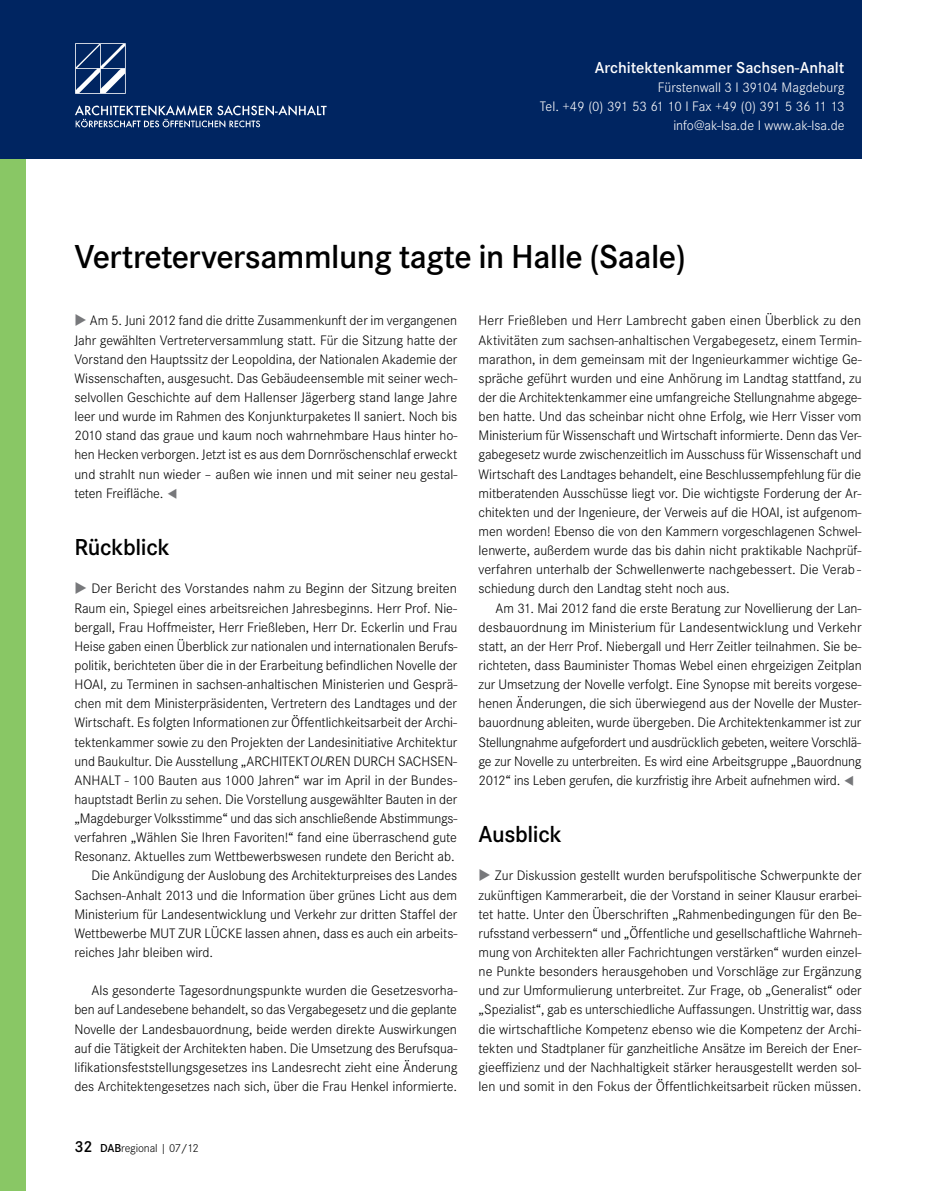
<style>
.page{position:relative;width:936px;height:1191px;background:#fff}
.page>*{position:absolute;margin:0;border:0;box-sizing:border-box;transform-origin:0 0}
.t1{font:600 34.5px "Corporate S";letter-spacing:-.015em;color:#000}
.t2{font:600 24px "Corporate S";letter-spacing:-.015em;color:#000}
.t3{font:600 16.5px "Corporate S";color:#fff}
.t4{font:300 14.25px/19.2px "Corporate S";letter-spacing:-.005em;color:#000;text-align:justify}
.t5{font:300 14.25px/18.8px "Corporate S";color:#fff;text-align:right}
.t6{font:300 12px "Corporate S";letter-spacing:-.01em;color:#000}
.s1{color:#fff}
.s2{color:#77787b}
.s3{font-style:italic}
.s4{font-weight:600;font-size:16.5px}
.s5{font-weight:600}
</style>
<div class="page">
<div style="left:0;top:0;width:26px;height:1191px;background:#89c765"></div>
<div style="left:0;top:0;width:861px;height:159px;background:#002561"></div>
<img style="left:75px;top:43px;width:241px;height:73px">
<p class="t3" style="left:594px;top:59px;width:251px">Architektenkammer Sachsen-Anhalt</p>
<p class="t5" style="left:540px;top:78px;width:306px">Fürstenwall 3 I 39104 Magdeburg<br>Tel. +49 (0) 391 53 61 10 I Fax +49 (0) 391 5 36 11 13 info@ak-lsa.de I www.ak-lsa.de</p>
<p class="t1" style="left:74px;top:237px;width:613px">Vertreterversammlung tagte in Halle (Saale)</p>
<p class="t4" style="left:478px;top:311px;width:384px">Herr Frießleben und Herr Lambrecht gaben einen Überblick zu den</p>
<p class="t4" style="left:478px;top:330px;width:384px">Aktivitäten zum sachsen-anhaltischen Vergabegesetz, einem Termin-</p>
<p class="t4" style="left:478px;top:349px;width:384px">marathon, in dem gemeinsam mit der Ingenieurkammer wichtige Ge-</p>
<p class="t4" style="left:478px;top:368px;width:384px">spräche geführt wurden und eine Anhörung im Landtag stattfand, zu</p>
<p class="t4" style="left:478px;top:388px;width:384px">der die Architektenkammer eine umfangreiche Stellungnahme abgege-</p>
<p class="t4" style="left:478px;top:407px;width:384px">ben hatte. Und das scheinbar nicht ohne Erfolg, wie Herr Visser vom</p>
<p class="t4" style="left:478px;top:426px;width:384px">Ministerium für Wissenschaft und Wirtschaft informierte. Denn das Ver-</p>
<p class="t4" style="left:478px;top:445px;width:384px">gabegesetz wurde zwischenzeitlich im Ausschuss für Wissenschaft und</p>
<p class="t4" style="left:478px;top:464px;width:384px">Wirtschaft des Landtages behandelt, eine Beschlussempfehlung für die</p>
<p class="t4" style="left:478px;top:483px;width:384px">mitberatenden Ausschüsse liegt vor. Die wichtigste Forderung der Ar-</p>
<p class="t4" style="left:478px;top:502px;width:384px">chitekten und der Ingenieure, der Verweis auf die HOAI, ist aufgenom-</p>
<p class="t4" style="left:478px;top:522px;width:384px">men worden! Ebenso die von den Kammern vorgeschlagenen Schwel-</p>
<p class="t4" style="left:478px;top:541px;width:384px">lenwerte, außerdem wurde das bis dahin nicht praktikable Nachprüf-</p>
<p class="t4" style="left:478px;top:560px;width:384px">verfahren unterhalb der Schwellenwerte nachgebessert. Die Verab<span class="s1">s</span></p>
<p class="t4" style="left:478px;top:579px;width:252px">schiedung durch den Landtag steht noch aus.</p>
<p class="t4" style="left:495px;top:598px;width:367px">Am 31. Mai 2012 fand die erste Beratung zur Novellierung der Lan-</p>
<p class="t4" style="left:478px;top:617px;width:384px">desbauordnung im Ministerium für Landesentwicklung und Verkehr</p>
<p class="t4" style="left:478px;top:636px;width:384px">statt, an der Herr Prof. Niebergall und Herr Zeitler teilnahmen. Sie be-</p>
<p class="t4" style="left:478px;top:656px;width:384px">richteten, dass Bauminister Thomas Webel einen ehrgeizigen Zeitplan</p>
<p class="t4" style="left:478px;top:675px;width:384px">zur Umsetzung der Novelle verfolgt. Eine Synopse mit bereits vorgese-</p>
<p class="t4" style="left:478px;top:694px;width:384px">henen Änderungen, die sich überwiegend aus der Novelle der Muster-</p>
<p class="t4" style="left:478px;top:713px;width:384px">bauordnung ableiten, wurde übergeben. Die Architektenkammer ist zur</p>
<p class="t4" style="left:478px;top:732px;width:384px">Stellungnahme aufgefordert und ausdrücklich gebeten, weitere Vorschlä-</p>
<p class="t4" style="left:478px;top:751px;width:384px">ge zur Novelle zu unterbreiten. Es wird eine Arbeitsgruppe „Bauordnung</p>
<p class="t4" style="left:478px;top:770px;width:377px">2012“ ins Leben gerufen, die kurzfristig ihre Arbeit aufnehmen wird. <span class="s2">▼</span></p>
<p class="t4" style="left:74px;top:311px;width:384px"><span class="s2">◆</span> Am 5. Juni 2012 fand die dritte Zusammenkunft der im vergangenen Jahr gewählten Vertreterversammlung statt. Für die Sitzung hatte der Vorstand den Hauptssitz der Leopoldina, der Nationalen Akademie der Wissenschaften, ausgesucht. Das Gebäudeensemble mit seiner wech&shy;selvollen Geschichte auf dem Hallenser Jägerberg stand lange Jahre leer und wurde im Rahmen des Konjunkturpaketes II saniert. Noch bis 2010 stand das graue und kaum noch wahrnehmbare Haus hinter ho&shy;hen Hecken verborgen. Jetzt ist es aus dem Dornröschenschlaf erweckt und strahlt nun wieder – außen wie innen und mit seiner neu gestal&shy;teten Freifläche. <span class="s2">▼</span></p>
<p class="t2" style="left:74px;top:533px;width:97px">Rückblick</p>
<p class="t4" style="left:857px;top:560px;width:5px">-</p>
<p class="t4" style="left:74px;top:579px;width:384px"><span class="s2">◆</span> Der Bericht des Vorstandes nahm zu Beginn der Sitzung breiten</p>
<p class="t4" style="left:74px;top:598px;width:384px">Raum ein, Spiegel eines arbeitsreichen Jahresbeginns. Herr Prof. Nie-</p>
<p class="t4" style="left:74px;top:617px;width:384px">bergall, Frau Hoffmeister, Herr Frießleben, Herr Dr. Eckerlin und Frau</p>
<p class="t4" style="left:74px;top:636px;width:384px">Heise gaben einen Überblick zur nationalen und internationalen Berufs-</p>
<p class="t4" style="left:74px;top:656px;width:384px">politik, berichteten über die in der Erarbeitung befindlichen Novelle der</p>
<p class="t4" style="left:74px;top:675px;width:384px">HOAI, zu Terminen in sachsen-anhaltischen Ministerien und Gesprä-</p>
<p class="t4" style="left:74px;top:694px;width:384px">chen mit dem Ministerpräsidenten, Vertretern des Landtages und der</p>
<p class="t4" style="left:74px;top:713px;width:384px">Wirtschaft. Es folgten Informationen zur Öffentlichkeitsarbeit der Archi-</p>
<p class="t4" style="left:74px;top:732px;width:384px">tektenkammer sowie zu den Projekten der Landesinitiative Architektur</p>
<p class="t4" style="left:74px;top:751px;width:384px">und Baukultur. Die Ausstellung „ARCHITEKT<span class="s3">OU</span>REN DURCH SACHSEN-</p>
<p class="t4" style="left:74px;top:770px;width:384px">ANHALT - 100 Bauten aus 1000 Jahren“ war im April in der Bundes-</p>
<p class="t4" style="left:74px;top:789px;width:384px">hauptstadt Berlin zu sehen. Die Vorstellung ausgewählter Bauten in der</p>
<p class="t4" style="left:74px;top:809px;width:384px">„Magdeburger Volksstimme“ und das sich anschließende Abstimmungs-</p>
<p class="t4" style="left:74px;top:828px;width:384px">verfahren „Wählen Sie Ihren Favoriten!“ fand eine überraschend gute</p>
<p class="t4" style="left:74px;top:847px;width:382px">Resonanz. Aktuelles zum Wettbewerbswesen rundete den Bericht ab.</p>
<p class="t4" style="left:91px;top:866px;width:367px">Die Ankündigung der Auslobung des Architekturpreises des Landes</p>
<p class="t4" style="left:74px;top:885px;width:384px">Sachsen-Anhalt 2013 und die Information über grünes Licht aus dem</p>
<p class="t4" style="left:74px;top:904px;width:384px">Ministerium für Landesentwicklung und Verkehr zur dritten Staffel der</p>
<p class="t4" style="left:74px;top:923px;width:384px">Wettbewerbe MUT ZUR LÜCKE lassen ahnen, dass es auch ein arbeits-</p>
<p class="t4" style="left:74px;top:943px;width:140px">reiches Jahr bleiben wird.</p>
<p class="t4" style="left:74px;top:981px;width:385px;text-indent:17px">Als gesonderte Tagesordnungspunkte wurden die Gesetzesvorha&shy;ben auf Landesebene behandelt, so das Vergabegesetz und die geplante Novelle der Landesbauordnung, beide werden direkte Auswirkungen auf die Tätigkeit der Architekten haben. Die Umsetzung des Berufsqua&shy;lifikationsfeststellungsgesetzes ins Landesrecht zieht eine Änderung des Architektengesetzes nach sich, über die Frau Henkel informierte.</p>
<p class="t2" style="left:478px;top:820px;width:85px">Ausblick</p>
<p class="t4" style="left:478px;top:866px;width:384px"><span class="s2">◆</span> Zur Diskussion gestellt wurden berufspolitische Schwerpunkte der zukünftigen Kammerarbeit, die der Vorstand in seiner Klausur erarbei&shy;tet hatte. Unter den Überschriften „Rahmenbedingungen für den Be&shy;rufsstand verbessern“ und „Öffentliche und gesellschaftliche Wahrneh&shy;mung von Architekten aller Fachrichtungen verstärken“ wurden einzel&shy;ne Punkte besonders herausgehoben und Vorschläge zur Ergänzung und zur Umformulierung unterbreitet. Zur Frage, ob „Generalist“ oder „Spezialist“, gab es unterschiedliche Auffassungen. Unstrittig war, dass die wirtschaftliche Kompetenz ebenso wie die Kompetenz der Archi&shy;tekten und Stadtplaner für ganzheitliche Ansätze im Bereich der Ener&shy;gieeffizienz und der Nachhaltigkeit stärker herausgestellt werden sol&shy;len und somit in den Fokus der Öffentlichkeitsarbeit rücken müssen.</p>
<p class="t6" style="left:74px;top:1141px;width:126px"><span class="s4">32</span> <span class="s5">DAB</span>regional | 07/12</p>
</div>
